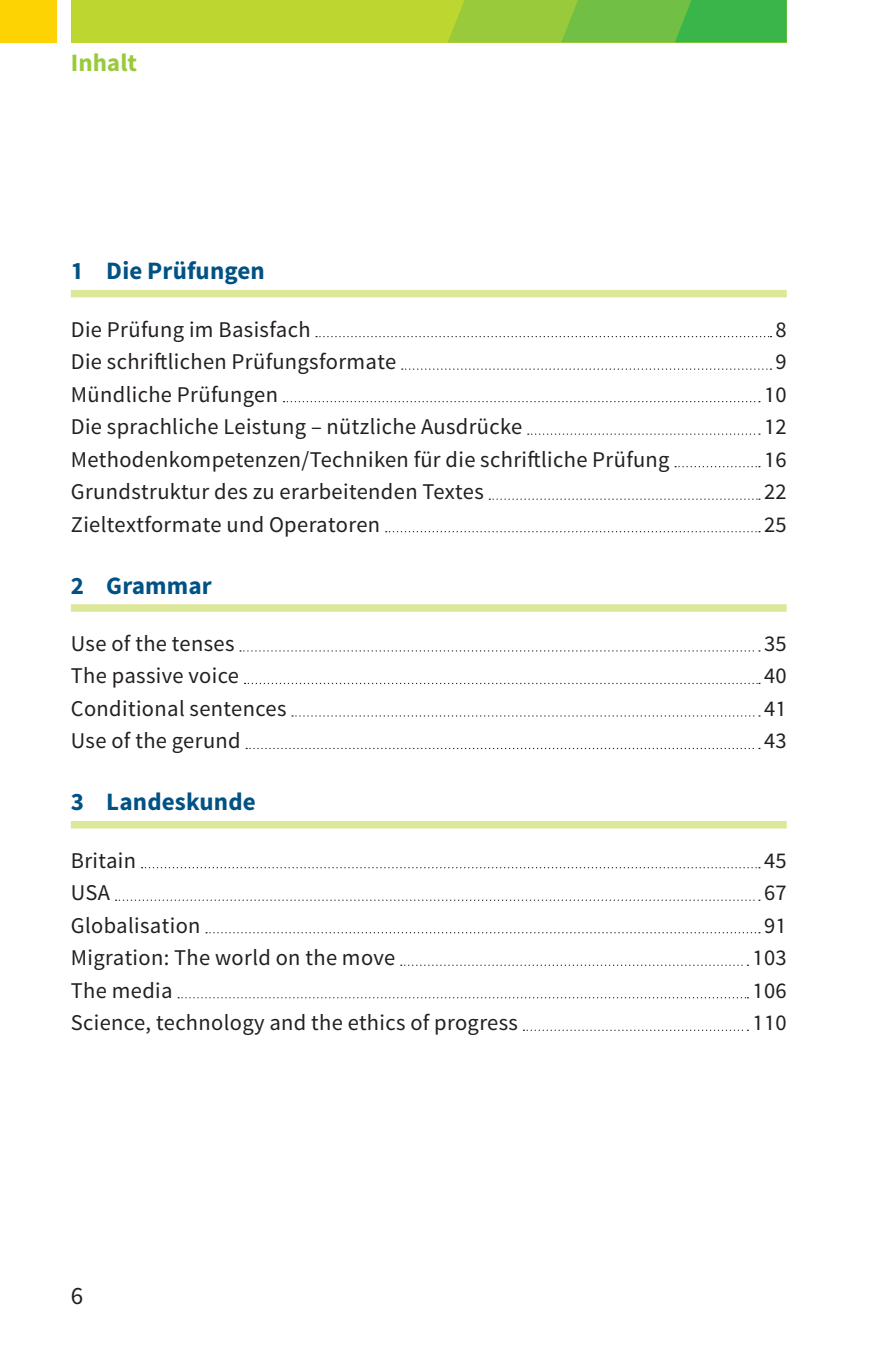
<style>
.page{position:relative;width:886px;height:1347px;background:#fff}
.page>*{position:absolute;margin:0;border:0;box-sizing:border-box;transform-origin:0 0}
.t1{font:700 25px "bs Sirah Sans 1";letter-spacing:.005em;color:#005285}
.t2{font:700 25px "bs Sirah Sans 1";color:#99ca3b}
.t3{font:25px "bs Sirah Sans 1";color:#231f20}
.t4{font:22.5px "bs Sirah Sans 1";letter-spacing:.015em;color:#231f20}
</style>
<div class="page">
<div style="left:0;top:0;width:57px;height:43px;background:#fed304"></div>
<div style="left:71px;top:0;width:716px;height:43px;background:#bed630"></div>
<svg style="left:448px;top:0;width:339px;height:43px"></svg>
<div style="left:71px;top:290px;width:716px;height:7px;background:#dde799"></div>
<svg style="left:316px;top:336px;width:455px;height:1px"></svg>
<svg style="left:402px;top:368px;width:369px;height:2px"></svg>
<svg style="left:284px;top:401px;width:476px;height:1px"></svg>
<svg style="left:528px;top:433px;width:232px;height:2px"></svg>
<svg style="left:675px;top:466px;width:85px;height:1px"></svg>
<svg style="left:489px;top:498px;width:271px;height:2px"></svg>
<svg style="left:386px;top:531px;width:374px;height:1px"></svg>
<div style="left:71px;top:604px;width:716px;height:8px;background:#dde799"></div>
<svg style="left:240px;top:650px;width:520px;height:1px"></svg>
<svg style="left:244px;top:683px;width:516px;height:1px"></svg>
<svg style="left:292px;top:715px;width:468px;height:1px"></svg>
<svg style="left:246px;top:748px;width:514px;height:1px"></svg>
<div style="left:71px;top:821px;width:716px;height:7px;background:#dde799"></div>
<svg style="left:142px;top:867px;width:618px;height:1px"></svg>
<svg style="left:116px;top:899px;width:644px;height:1px"></svg>
<svg style="left:206px;top:932px;width:554px;height:1px"></svg>
<svg style="left:401px;top:964px;width:347px;height:1px"></svg>
<svg style="left:178px;top:997px;width:570px;height:1px"></svg>
<svg style="left:523px;top:1029px;width:225px;height:1px"></svg>
<p class="t2" style="left:71px;top:46px;width:68px">Inhalt</p>
<p class="t1" style="left:71px;top:255px;width:196px">1 Die Prüfungen</p>
<p class="t4" style="left:71px;top:315px;width:241px">Die Prüfung im Basisfach</p>
<p class="t4" style="left:775px;top:315px;width:13px">8</p>
<p class="t4" style="left:71px;top:347px;width:327px">Die schriftlichen Prüfungsformate</p>
<p class="t4" style="left:775px;top:347px;width:13px">9</p>
<p class="t4" style="left:71px;top:380px;width:209px">Mündliche Prüfungen</p>
<p class="t4" style="left:764px;top:380px;width:24px">10</p>
<p class="t4" style="left:71px;top:412px;width:453px">Die sprachliche Leistung – nützliche Ausdrücke</p>
<p class="t4" style="left:764px;top:412px;width:24px">12</p>
<p class="t4" style="left:71px;top:445px;width:600px">Methodenkompetenzen/Techniken für die schriftliche Prüfung</p>
<p class="t4" style="left:764px;top:445px;width:24px">16</p>
<p class="t4" style="left:71px;top:477px;width:414px">Grundstruktur des zu erarbeitenden Textes</p>
<p class="t4" style="left:764px;top:477px;width:24px">22</p>
<p class="t4" style="left:71px;top:509px;width:311px">Zieltextformate und Operatoren</p>
<p class="t4" style="left:764px;top:509px;width:24px">25</p>
<p class="t1" style="left:71px;top:569px;width:143px">2 Grammar</p>
<p class="t4" style="left:71px;top:629px;width:165px">Use of the tenses</p>
<p class="t4" style="left:764px;top:629px;width:24px">35</p>
<p class="t4" style="left:71px;top:661px;width:170px">The passive voice</p>
<p class="t4" style="left:764px;top:661px;width:24px">40</p>
<p class="t4" style="left:71px;top:694px;width:217px">Conditional sentences</p>
<p class="t4" style="left:764px;top:694px;width:24px">41</p>
<p class="t4" style="left:71px;top:726px;width:171px">Use of the gerund</p>
<p class="t4" style="left:764px;top:726px;width:24px">43</p>
<p class="t1" style="left:71px;top:785px;width:186px">3 Landeskunde</p>
<p class="t4" style="left:71px;top:845px;width:67px">Britain</p>
<p class="t4" style="left:764px;top:845px;width:24px">45</p>
<p class="t4" style="left:71px;top:878px;width:41px">USA</p>
<p class="t4" style="left:764px;top:878px;width:24px">67</p>
<p class="t4" style="left:71px;top:910px;width:131px">Globalisation</p>
<p class="t4" style="left:764px;top:910px;width:24px">91</p>
<p class="t4" style="left:71px;top:943px;width:326px">Migration: The world on the move</p>
<p class="t4" style="left:752px;top:943px;width:36px">103</p>
<p class="t4" style="left:71px;top:975px;width:103px">The media</p>
<p class="t4" style="left:752px;top:975px;width:36px">106</p>
<p class="t4" style="left:71px;top:1008px;width:449px">Science, technology and the ethics of progress</p>
<p class="t4" style="left:752px;top:1008px;width:36px">110</p>
<p class="t3" style="left:71px;top:1280px;width:14px">6</p>
</div>
